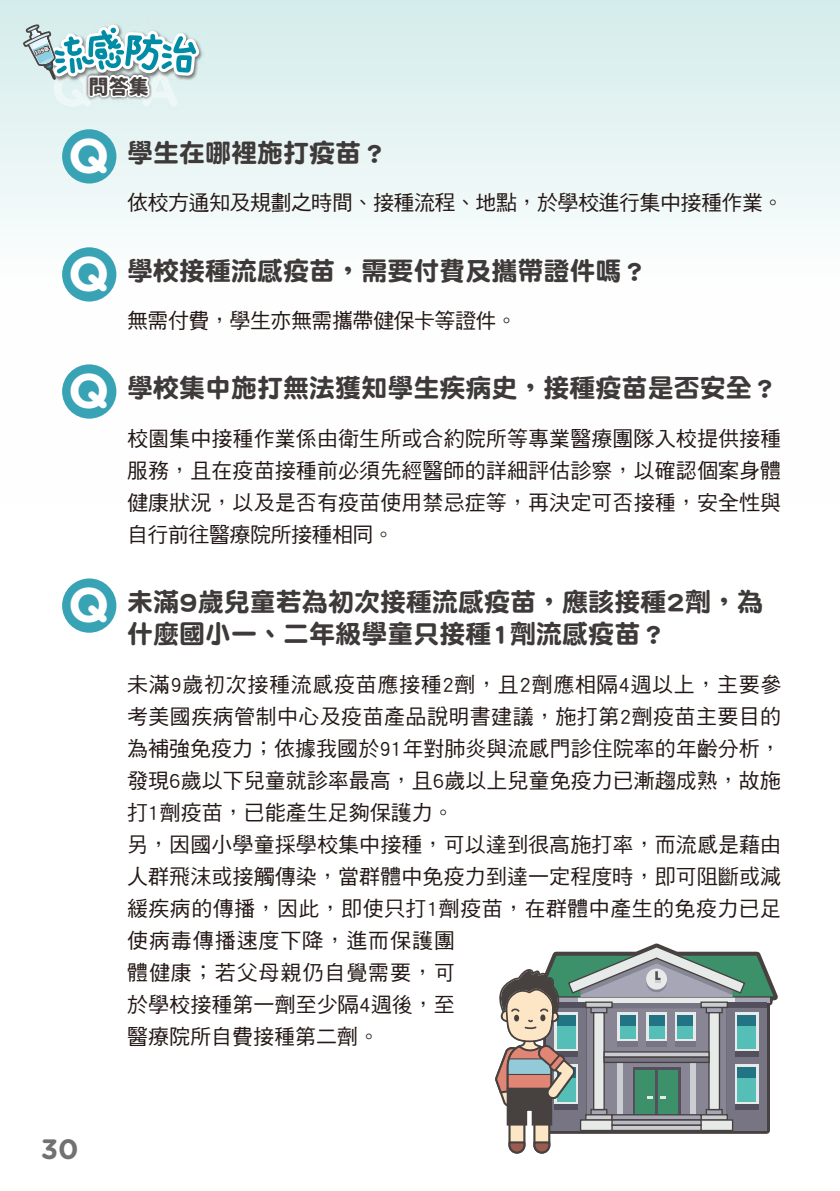
<style>
.page{position:relative;width:840px;height:1191px;background:#fff}
.page>*{position:absolute;margin:0;border:0;box-sizing:border-box;transform-origin:0 0}
.t1{font:700 48.6px "Gotham Rounded";color:#fff}
.t2{font:700 28px "Gotham Rounded";color:#727171}
.t3{font:26px/32px "DF Yuan Std W9";color:#3e3a39}
.t4{font:21px/32px "DF Hei Std W5";letter-spacing:.005em;color:#231815;text-align:justify}
.t5{font:21px "DF Hei Std W5";letter-spacing:-.025em;color:#231815}
.t6{font:800 20px "Gen Jyuu Gothic";color:#221815}
.t7{font:800 5.4px "Gen Jyuu Gothic";color:#fff}
.s1{font-family:"Gotham Rounded";font-weight:700;font-size:48.6px;color:#fff}
</style>
<div class="page">
<div style="left:0;top:0;width:839px;height:504px;background:linear-gradient(to bottom,#daefee,#fff)"></div>
<img style="left:199px;top:22px;width:6px;height:60px">
<svg style="left:22px;top:15px;width:177px;height:92px"></svg>
<div style="left:62px;top:129px;width:54px;height:54px;background:#37a3b5;border-radius:50%"></div>
<div style="left:62px;top:247px;width:54px;height:54px;background:#37a3b5;border-radius:50%"></div>
<div style="left:62px;top:364px;width:54px;height:55px;background:#37a3b5;border-radius:50%"></div>
<div style="left:62px;top:578px;width:54px;height:55px;background:#37a3b5;border-radius:50%"></div>
<svg style="left:495px;top:945px;width:281px;height:209px"></svg>
<p class="t7" style="left:33px;top:49px;width:17px;rotate:-20deg">109年</p>
<p class="t6" style="left:89px;top:71px;width:62px">問答集</p>
<p class="t3" style="left:68px;top:136px;width:320px"><span class="s1">Q</span> 學生在哪裡施打疫苗？</p>
<p class="t5" style="left:127px;top:191px;width:657px">依校方通知及規劃之時間、接種流程、地點，於學校進行集中接種作業。</p>
<p class="t3" style="left:68px;top:254px;width:580px"><span class="s1">Q</span> 學校接種流感疫苗，需要付費及攜帶證件嗎？</p>
<p class="t5" style="left:127px;top:309px;width:391px">無需付費，學生亦無需攜帶健保卡等證件。</p>
<p class="t3" style="left:68px;top:371px;width:710px"><span class="s1">Q</span> 學校集中施打無法獲知學生疾病史，接種疫苗是否安全？</p>
<h1 class="t1" style="left:68px;top:569px;width:43px">Q</h1>
<p class="t4" style="left:127px;top:421px;width:655px">校園集中接種作業係由衛生所或合約院所等專業醫療團隊入校提供接種服務，且在疫苗接種前必須先經醫師的詳細評估診察，以確認個案身體健康狀況，以及是否有疫苗使用禁忌症等，再決定可否接種，安全性與自行前往醫療院所接種相同。</p>
<p class="t3" style="left:127px;top:585px;width:637px">未滿9歲兒童若為初次接種流感疫苗，應該接種2劑，為什麼國小一、二年級學童只接種1劑流感疫苗？</p>
<p class="t4" style="left:127px;top:668px;width:655px;text-align:left">未滿9歲初次接種流感疫苗應接種2劑，且2劑應相隔4週以上，主要參考美國疾病管制中心及疫苗產品說明書建議，施打第2劑疫苗主要目的為補強免疫力；依據我國於91年對肺炎與流感門診住院率的年齡分析，發現6歲以下兒童就診率最高，且6歲以上兒童免疫力已漸趨成熟，故施打1劑疫苗，已能產生足夠保護力。<br>另，因國小學童採學校集中接種，可以達到很高施打率，而流感是藉由人群飛沫或接觸傳染，當群體中免疫力到達一定程度時，即可阻斷或減緩疾病的傳播，因此，即使只打1劑疫苗，在群體中產生的免疫力已足使病毒傳播速度下降，進而保護團<br>體健康；若父母親仍自覺需要，可<br>於學校接種第一劑至少隔4週後，至<br>醫療院所自費接種第二劑。</p>
<h2 class="t2" style="left:41px;top:1128px;width:39px">30</h2>
</div>
